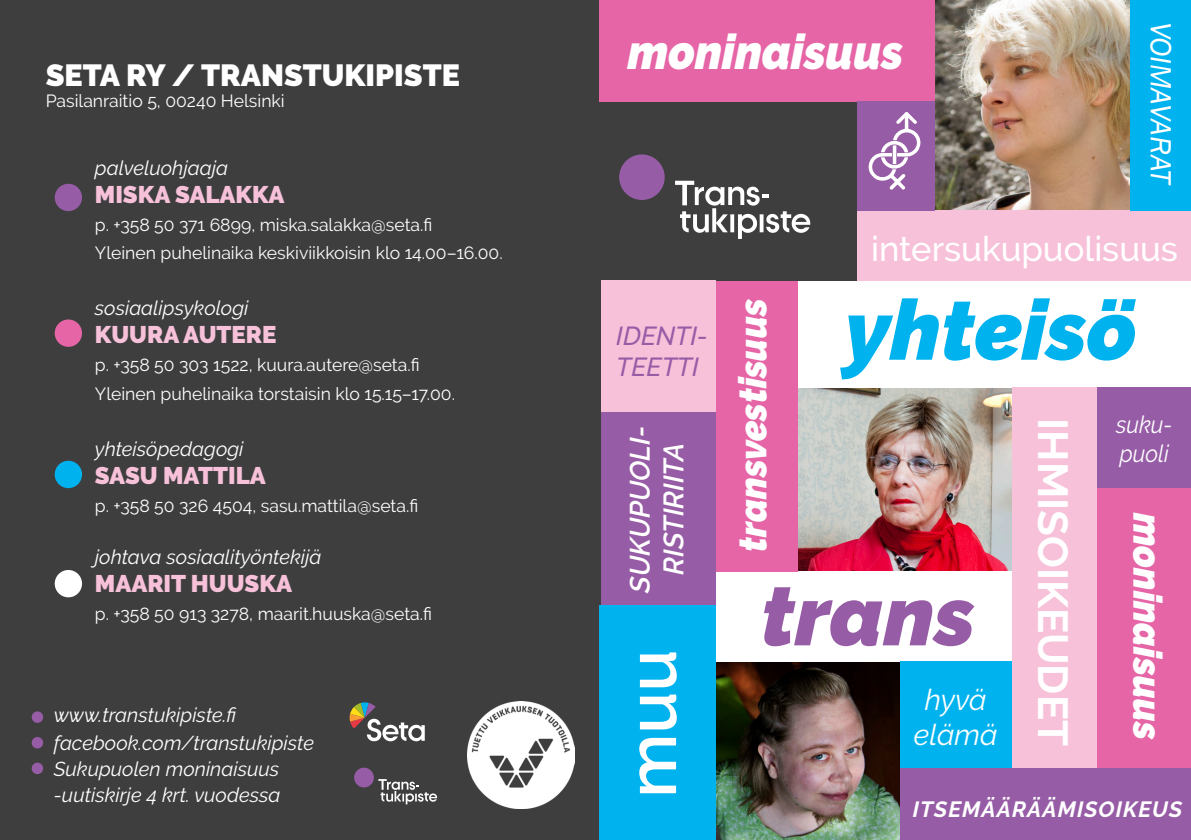
<style>
.page{position:relative;width:1191px;height:840px;background:#fff}
.page>*{position:absolute;margin:0;border:0;box-sizing:border-box;transform-origin:0 0}
.t1{font:italic 900 84px "Raleway";color:#00b3ef}
.t2{font:italic 900 84px "Raleway";color:#975ca6}
.t3{font:600 69.2px "Raleway";color:#fff}
.t4{font:italic 900 48.6px "Raleway";color:#fff;scale:.92 1}
.t5{font:700 42px "Raleway";color:#fff}
.t6{font:italic 900 40px "Raleway";color:#fff;scale:.92 1}
.t7{font:italic 900 39px "Raleway";color:#fff;scale:.92 1}
.t8{font:500 34.6px "Raleway";color:#fff}
.t9{font:900 30.4px "Raleway";color:#fff}
.t10{font:italic 30px "Franklin Gothic";color:#fff}
.t11{font:italic 29.2px "Raleway";color:#fff}
.t12{font:italic 600 28px "Raleway";letter-spacing:-.005em;color:#fff}
.t13{font:italic 500 26px "Raleway";color:#975ca6}
.t14{font:900 24px "Raleway";color:#f7c1d9}
.t15{font:italic 24px "Raleway";color:#fff;scale:.92 1}
.t16{font:italic 700 22px "Raleway";letter-spacing:.05em;color:#fff}
.t17{font:italic 20px "Raleway";color:#fff}
.t18{font:17.6px "Raleway";color:#fff}
</style>
<div class="page">
<div style="left:0;top:0;width:1181px;height:839px;background:#3e3e3f"></div>
<img style="left:716px;top:661px;width:184px;height:178px">
<img style="left:935px;top:1px;width:195px;height:209px">
<div style="left:619px;top:154px;width:45px;height:46px;background:#975ca6;border-radius:50%"></div>
<svg style="left:675px;top:181px;width:135px;height:58px"></svg>
<img style="left:798px;top:387px;width:214px;height:184px">
<div style="left:857px;top:210px;width:334px;height:74px;background:#f7c1d9"></div>
<div style="left:716px;top:571px;width:296px;height:90px;background:#fff"></div>
<div style="left:798px;top:281px;width:393px;height:106px;background:#fff"></div>
<div style="left:900px;top:767px;width:291px;height:72px;background:#975ca6"></div>
<div style="left:1130px;top:0;width:61px;height:210px;background:#00b3ef"></div>
<div style="left:599px;top:0;width:336px;height:101px;background:#e565a6"></div>
<div style="left:1096px;top:487px;width:95px;height:280px;background:#e565a6"></div>
<div style="left:716px;top:281px;width:82px;height:290px;background:#e565a6"></div>
<div style="left:857px;top:101px;width:78px;height:109px;background:#975ca6"></div>
<div style="left:1096px;top:387px;width:95px;height:100px;background:#975ca6"></div>
<div style="left:900px;top:661px;width:112px;height:106px;background:#00b3ef"></div>
<div style="left:1012px;top:387px;width:84px;height:381px;background:#f7c1d9"></div>
<div style="left:601px;top:280px;width:115px;height:381px;background:#f7c1d9"></div>
<div style="left:599px;top:605px;width:117px;height:234px;background:#00b3ef"></div>
<div style="left:601px;top:412px;width:115px;height:193px;background:#975ca6"></div>
<svg style="left:349px;top:702px;width:76px;height:38px"></svg>
<div style="left:354px;top:767px;width:20px;height:20px;background:#975ca6;border-radius:50%"></div>
<svg style="left:378px;top:779px;width:59px;height:24px"></svg>
<img style="left:468px;top:701px;width:106px;height:106px">
<svg style="left:868px;top:111px;width:53px;height:79px"></svg>
<div style="left:55px;top:184px;width:27px;height:27px;background:#975ca6;border-radius:50%"></div>
<div style="left:55px;top:319px;width:27px;height:27px;background:#e565a6;border-radius:50%"></div>
<div style="left:55px;top:460px;width:27px;height:28px;background:#00b3ef;border-radius:50%"></div>
<div style="left:55px;top:569px;width:27px;height:28px;background:#fff;border-radius:50%"></div>
<div style="left:32px;top:711px;width:11px;height:11px;background:#975ca6;border-radius:50%"></div>
<div style="left:32px;top:736px;width:11px;height:12px;background:#975ca6;border-radius:50%"></div>
<div style="left:32px;top:762px;width:11px;height:11px;background:#975ca6;border-radius:50%"></div>
<p class="t9" style="left:46px;top:58px;width:416px">SETA RY / TRANSTUKIPISTE</p>
<p class="t18" style="left:46px;top:91px;width:240px">Pasilanraitio 5, 00240 Helsinki</p>
<p class="t17" style="left:95px;top:156px;width:135px">palveluohjaaja</p>
<p class="t14" style="left:95px;top:181px;width:191px">MISKA SALAKKA</p>
<p class="t18" style="left:95px;top:215px;width:339px">p. +358 50 371 6899, miska.salakka@seta.fi</p>
<p class="t18" style="left:95px;top:243px;width:409px">Yleinen puhelinaika keskiviikkoisin klo 14.00–16.00.</p>
<p class="t17" style="left:95px;top:296px;width:155px">sosiaalipsykologi</p>
<p class="t14" style="left:95px;top:321px;width:183px">KUURA AUTERE</p>
<p class="t18" style="left:95px;top:355px;width:326px">p. +358 50 303 1522, kuura.autere@seta.fi</p>
<p class="t18" style="left:95px;top:383px;width:362px">Yleinen puhelinaika torstaisin klo 15.15–17.00.</p>
<p class="t17" style="left:95px;top:436px;width:150px">yhteisöpedagogi</p>
<p class="t14" style="left:95px;top:461px;width:172px">SASU MATTILA</p>
<p class="t18" style="left:95px;top:495px;width:325px">p. +358 50 326 4504, sasu.mattila@seta.fi</p>
<p class="t17" style="left:95px;top:544px;width:228px">johtava sosiaalityöntekijä</p>
<p class="t14" style="left:95px;top:569px;width:199px">MAARIT HUUSKA</p>
<p class="t18" style="left:95px;top:603px;width:339px">p. +358 50 913 3278, maarit.huuska@seta.fi</p>
<p class="t17" style="left:54px;top:702px;width:184px">www.transtukipiste.fi</p>
<p class="t17" style="left:54px;top:730px;width:262px">facebook.com/transtukipiste</p>
<p class="t17" style="left:54px;top:756px;width:227px">Sukupuolen moninaisuus</p>
<p class="t17" style="left:54px;top:782px;width:228px">-uutiskirje 4 krt. vuodessa</p>
<p class="t4" style="left:627px;top:24px;width:301px">moninaisuus</p>
<p class="t10" style="left:1179px;top:22px;width:165px;rotate:90deg">VOIMAVARAT</p>
<p class="t13" style="left:616px;top:320px;width:93px">IDENTI-</p>
<p class="t13" style="left:616px;top:352px;width:84px">TEETTI</p>
<p class="t12" style="left:624px;top:592px;width:168px;rotate:-90deg">SUKUPUOLI-</p>
<p class="t12" style="left:657px;top:574px;width:134px;rotate:-90deg">RISTIRIITA</p>
<p class="t3" style="left:612px;top:797px;width:150px;rotate:-90deg">muu</p>
<p class="t8" style="left:871px;top:229px;width:308px">intersukupuolisuus</p>
<p class="t1" style="left:845px;top:281px;width:293px">yhteisö</p>
<p class="t7" style="left:730px;top:551px;width:277px;rotate:-90deg">transvestisuus</p>
<p class="t15" style="left:1116px;top:410px;width:63px">suku-</p>
<p class="t15" style="left:1119px;top:439px;width:55px">puoli</p>
<p class="t5" style="left:1076px;top:418px;width:329px;rotate:90deg">IHMISOIKEUDET</p>
<p class="t6" style="left:1170px;top:512px;width:249px;rotate:90deg">moninaisuus</p>
<p class="t2" style="left:760px;top:567px;width:216px">trans</p>
<p class="t11" style="left:924px;top:682px;width:63px">hyvä</p>
<p class="t11" style="left:914px;top:717px;width:85px">elämä</p>
<p class="t16" style="left:912px;top:796px;width:271px">ITSEMÄÄRÄÄMISOIKEUS</p>
</div>
